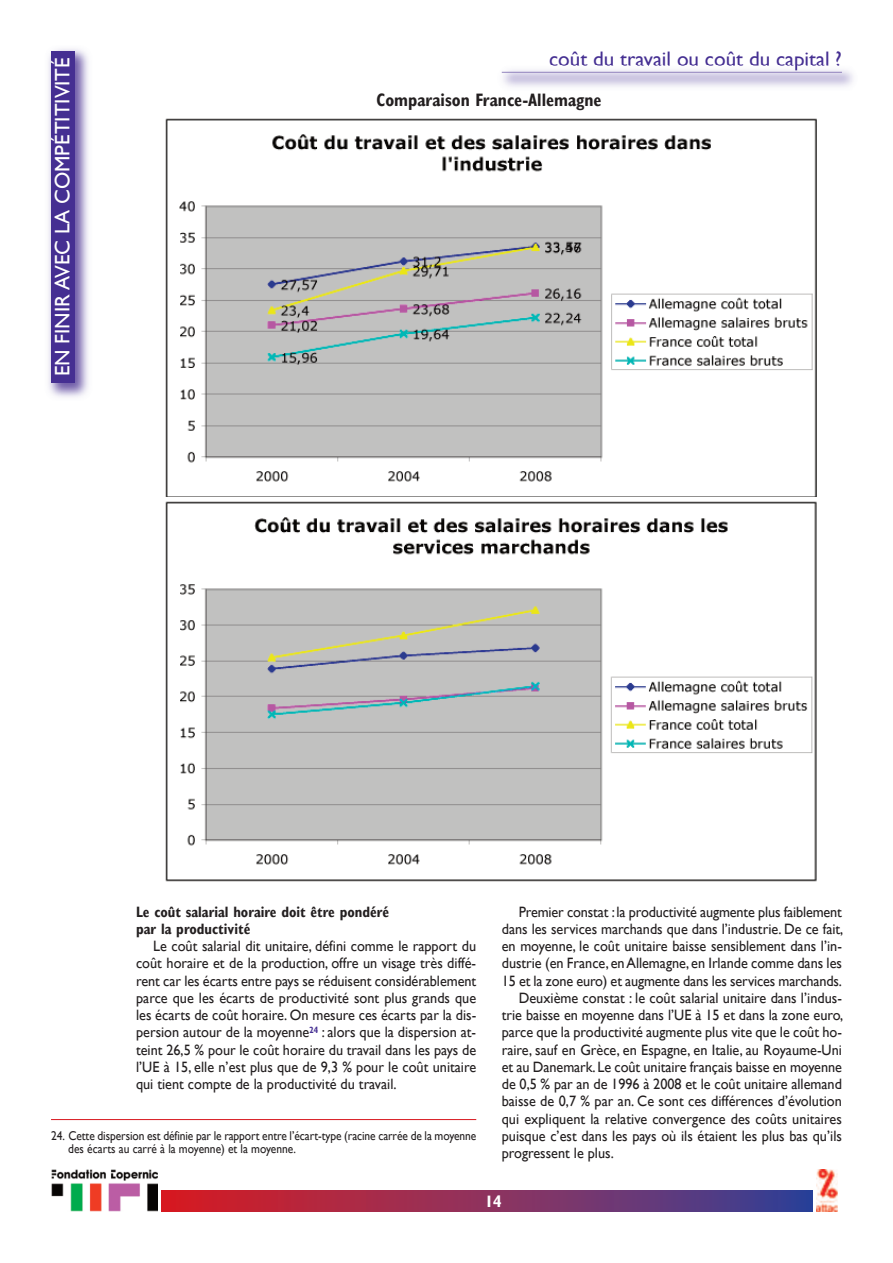
<style>
.page{position:relative;width:893px;height:1263px;background:#fff}
.page>*{position:absolute;margin:0;border:0;box-sizing:border-box;transform-origin:0 0}
.t1{font:21px "Gill Sans";color:#452f92}
.t2{font:21px "Gill Sans";color:#fff}
.t3{font:700 condensed 18px "Gill Sans";color:#231f20;scale:.95 1}
.t4{font:700 condensed 16.5px "Gill Sans";color:#fff}
.t5{font:15px/17.2px "Gill Sans";color:#231f20;text-align:justify;scale:.95 1}
.t6{font:700 condensed 15px/17.2px "Gill Sans";color:#231f20;scale:.95 1}
.t7{font:12.75px/13.5px "Gill Sans";letter-spacing:-.005em;color:#231f20;scale:.9 1}
</style>
<div class="page">
<div style="left:162px;top:1191px;width:650px;height:21px;background:linear-gradient(to right,#dd1d22,#374398)"></div>
<img style="left:817px;top:1169px;width:20px;height:43px">
<img style="left:48px;top:49px;width:41px;height:348px">
<div style="left:51px;top:51px;width:23px;height:332px;background:#452f92"></div>
<img style="left:501px;top:65px;width:352px;height:22px">
<img style="left:551px;top:65px;width:111px;height:1px">
<hr style="left:502px;top:72px;width:340px;height:1px;background:#9183bd">
<img style="left:51px;top:1169px;width:106px;height:43px">
<hr style="left:51px;top:1119px;width:425px;height:1px;background:#d8171f">
<img style="left:165px;top:118px;width:651px;height:379px">
<img style="left:165px;top:501px;width:652px;height:381px">
<h1 class="t2" style="left:50px;top:376px;width:320px;rotate:-90deg">en finir avec la compétitivité</h1>
<h1 class="t1" style="left:549px;top:46px;width:294px">coût du travail ou coût du capital ?</h1>
<p class="t3" style="left:376px;top:89px;width:238px">comparaison France-allemagne</p>
<p class="t6" style="left:136px;top:903px;width:268px">Le coût salarial horaire doit être pondéré par la productivité</p>
<p class="t5" style="left:136px;top:937px;width:360px;text-indent:17px">le coût salarial dit unitaire, défini comme le rapport du coût horaire et de la production, offre un visage très diffé&shy;rent car les écarts entre pays se réduisent considérablement parce que les écarts de productivité sont plus grands que les écarts de coût horaire. on mesure ces écarts par la dis&shy;persion autour de la moyenne<sup>24</sup> : alors que la dispersion at&shy;teint 26,5 % pour le coût horaire du travail dans les pays de l’Ue à 15, elle n’est plus que de 9,3 % pour le coût unitaire qui tient compte de la productivité du travail.</p>
<p class="t7" style="left:68px;top:1128px;width:455px;text-indent:-17px">24. cette dispersion est définie par le rapport entre l’écart-type (racine carrée de la moyenne des écarts au carré à la moyenne) et la moyenne.</p>
<p class="t5" style="left:519px;top:903px;width:342px">premier constat : la productivité augmente plus faiblement</p>
<p class="t5" style="left:502px;top:920px;width:361px">dans les services marchands que dans l’industrie. De ce fait,</p>
<p class="t5" style="left:502px;top:937px;width:360px">en moyenne, le coût unitaire baisse sensiblement dans l’in-</p>
<p class="t5" style="left:502px;top:955px;width:360px">dustrie (en france, enallemagne, en irlande comme dans les</p>
<p class="t5" style="left:502px;top:972px;width:360px">15 et la zone euro) et augmente dans les services marchands.</p>
<p class="t5" style="left:519px;top:989px;width:342px">Deuxième constat : le coût salarial unitaire dans l’indus-</p>
<p class="t5" style="left:502px;top:1006px;width:361px">trie baisse en moyenne dans l’Ue à 15 et dans la zone euro,</p>
<p class="t5" style="left:502px;top:1024px;width:360px">parce que la productivité augmente plus vite que le coût ho-</p>
<p class="t5" style="left:502px;top:1041px;width:360px">raire, sauf en Grèce, en espagne, en italie, au royaume-Uni</p>
<p class="t5" style="left:502px;top:1058px;width:360px">et au Danemark. le coût unitaire français baisse en moyenne</p>
<p class="t5" style="left:502px;top:1075px;width:360px">de 0,5 % par an de 1996 à 2008 et le coût unitaire allemand</p>
<p class="t5" style="left:502px;top:1093px;width:360px">baisse de 0,7 % par an. ce sont ces différences d’évolution</p>
<p class="t5" style="left:502px;top:1110px;width:360px">qui expliquent la relative convergence des coûts unitaires</p>
<p class="t5" style="left:502px;top:1127px;width:360px">puisque c’est dans les pays où ils étaient les plus bas qu’ils</p>
<p class="t5" style="left:502px;top:1144px;width:119px">progressent le plus.</p>
<p class="t4" style="left:485px;top:1192px;width:19px">14</p>
</div>
